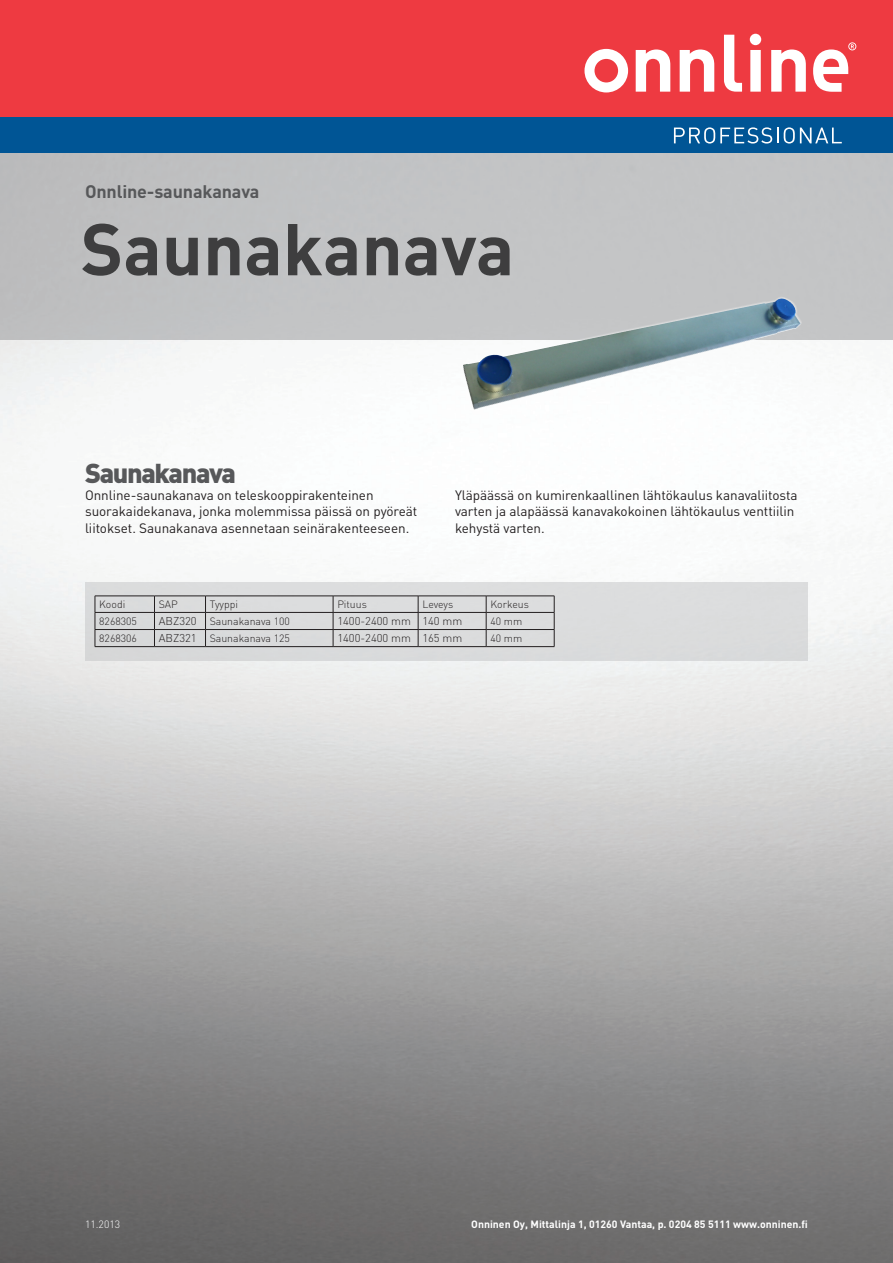
<style>
.page{position:relative;width:893px;height:1263px;background:#fff}
.page>*{position:absolute;margin:0;border:0;box-sizing:border-box;transform-origin:0 0}
.head_2{font:700 72px "DIN";color:#3e3e3f}
.leipa{font:900 27px "DIN";letter-spacing:-.05em;color:#57585a}
.head_info{font:700 18px "DIN";letter-spacing:-.01em;color:#57585a}
.leipa-2{font:13.5px/16.5px "DIN Pro";letter-spacing:-.005em;color:#231f20}
.Taulukko_7_5{font:300 11.25px "DIN Pro";color:#231f20}
.Taulukko_7_5-2{font:300 10.5px "DIN Pro";color:#231f20}
.info{font:700 10.5px "DIN";color:#fff}
.info-2{font:300 10.5px "DIN";color:#fff}
</style>
<div class="page">
<img style="left:0;top:340px;width:893px;height:923px">
<div style="left:0;top:0;width:893px;height:127px;background:#ee3a41"></div>
<div style="left:0;top:118px;width:893px;height:35px;background:#005595"></div>
<div style="left:0;top:153px;width:893px;height:187px;background:#c3c3c5"></div>
<svg style="left:584px;top:34px;width:272px;height:58px"></svg>
<svg style="left:674px;top:127px;width:168px;height:17px"></svg>
<div style="left:85px;top:582px;width:723px;height:79px;background:#dbdcdc"></div>
<hr style="left:95px;top:596px;width:59px;height:1px;background:#231f20">
<hr style="left:154px;top:596px;width:52px;height:1px;background:#231f20">
<hr style="left:206px;top:596px;width:127px;height:1px;background:#231f20">
<hr style="left:333px;top:596px;width:85px;height:1px;background:#231f20">
<hr style="left:418px;top:596px;width:68px;height:1px;background:#231f20">
<hr style="left:486px;top:596px;width:68px;height:1px;background:#231f20">
<hr style="left:95px;top:612px;width:59px;height:1px;background:#231f20">
<hr style="left:154px;top:612px;width:52px;height:1px;background:#231f20">
<hr style="left:206px;top:612px;width:127px;height:1px;background:#231f20">
<hr style="left:333px;top:612px;width:85px;height:1px;background:#231f20">
<hr style="left:418px;top:612px;width:68px;height:1px;background:#231f20">
<hr style="left:486px;top:612px;width:68px;height:1px;background:#231f20">
<hr style="left:95px;top:629px;width:59px;height:1px;background:#231f20">
<svg style="left:95px;top:596px;width:1px;height:50px"></svg>
<hr style="left:154px;top:629px;width:52px;height:1px;background:#231f20">
<svg style="left:154px;top:597px;width:1px;height:49px"></svg>
<hr style="left:206px;top:629px;width:127px;height:1px;background:#231f20">
<svg style="left:205px;top:596px;width:1px;height:50px"></svg>
<hr style="left:333px;top:629px;width:85px;height:1px;background:#231f20">
<svg style="left:333px;top:596px;width:1px;height:50px"></svg>
<hr style="left:418px;top:629px;width:68px;height:1px;background:#231f20">
<svg style="left:418px;top:596px;width:1px;height:50px"></svg>
<hr style="left:486px;top:629px;width:68px;height:1px;background:#231f20">
<svg style="left:486px;top:596px;width:1px;height:50px"></svg>
<svg style="left:554px;top:596px;width:1px;height:50px"></svg>
<hr style="left:95px;top:646px;width:59px;height:1px;background:#231f20">
<hr style="left:154px;top:646px;width:52px;height:1px;background:#231f20">
<hr style="left:206px;top:646px;width:127px;height:1px;background:#231f20">
<hr style="left:333px;top:646px;width:85px;height:1px;background:#231f20">
<hr style="left:418px;top:646px;width:68px;height:1px;background:#231f20">
<hr style="left:486px;top:646px;width:68px;height:1px;background:#231f20">
<svg style="left:446px;top:297px;width:363px;height:221px"></svg>
<img style="left:463px;top:299px;width:338px;height:111px">
<p class="head_info" style="left:85px;top:179px;width:176px">Onnline-saunakanava</p>
<p class="head_2" style="left:81px;top:201px;width:435px">Saunakanava</p>
<p class="leipa" style="left:85px;top:455px;width:153px">Saunakanava</p>
<p class="leipa-2" style="left:85px;top:486px;width:334px">Onnline-saunakanava on teleskooppirakenteinen suorakaidekanava, jonka molemmissa päissä on pyöreät liitokset. Saunakanava asennetaan seinärakenteeseen.</p>
<p class="leipa-2" style="left:455px;top:486px;width:344px">Yläpäässä on kumirenkaallinen lähtökaulus kanavaliitosta</p>
<p class="leipa-2" style="left:455px;top:502px;width:341px">varten ja alapäässä kanavakokoinen lähtökaulus venttiilin</p>
<p class="leipa-2" style="left:455px;top:519px;width:91px">kehystä varten.</p>
<p class="Taulukko_7_5-2" style="left:99px;top:597px;width:28px">Koodi</p>
<p class="Taulukko_7_5-2" style="left:159px;top:597px;width:21px">SAP</p>
<p class="Taulukko_7_5-2" style="left:210px;top:597px;width:30px">Tyyppi</p>
<p class="Taulukko_7_5-2" style="left:337px;top:597px;width:31px">Pituus</p>
<p class="Taulukko_7_5-2" style="left:422px;top:597px;width:32px">Leveys</p>
<p class="Taulukko_7_5-2" style="left:490px;top:597px;width:40px">Korkeus</p>
<p class="Taulukko_7_5-2" style="left:99px;top:614px;width:39px">8268305</p>
<p class="Taulukko_7_5" style="left:159px;top:613px;width:39px">ABZ320</p>
<p class="Taulukko_7_5-2" style="left:210px;top:614px;width:82px">Saunakanava 100</p>
<p class="Taulukko_7_5" style="left:337px;top:613px;width:75px">1400-2400 mm</p>
<p class="Taulukko_7_5" style="left:422px;top:613px;width:41px">140 mm</p>
<p class="Taulukko_7_5-2" style="left:490px;top:614px;width:33px">40 mm</p>
<p class="Taulukko_7_5-2" style="left:99px;top:631px;width:39px">8268306</p>
<p class="Taulukko_7_5" style="left:159px;top:631px;width:39px">ABZ321</p>
<p class="Taulukko_7_5-2" style="left:210px;top:631px;width:82px">Saunakanava 125</p>
<p class="Taulukko_7_5" style="left:337px;top:631px;width:75px">1400-2400 mm</p>
<p class="Taulukko_7_5" style="left:422px;top:631px;width:41px">165 mm</p>
<p class="Taulukko_7_5-2" style="left:490px;top:631px;width:33px">40 mm</p>
<p class="info-2" style="left:85px;top:1217px;width:37px">11.2013</p>
<p class="info" style="left:471px;top:1217px;width:338px">Onninen Oy, Mittalinja 1, 01260 Vantaa, p. 0204 85 5111 www.onninen.fi</p>
</div>
